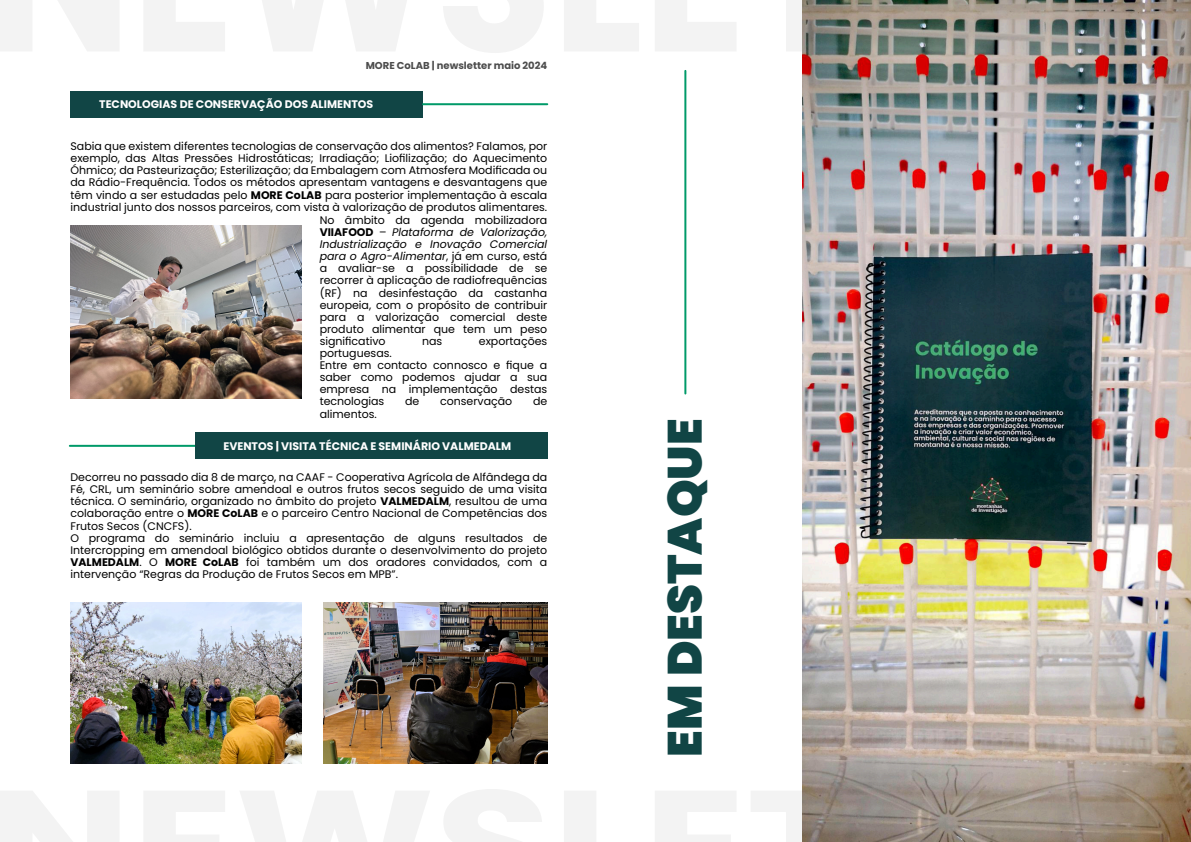
<style>
.page{position:relative;width:1191px;height:842px;background:#fff}
.page>*{position:absolute;margin:0;border:0;box-sizing:border-box;transform-origin:0 0}
.t1{font:900 48px "Poppins";color:#114545}
.t2{font:11px/12.1px "Poppins";color:#000;text-align:justify}
.t3{font:700 11px "Poppins";color:#fff}
.t4{font:700 10px "Poppins";color:#4d4d4d}
.s1{font-weight:700}
.s2{font-style:italic}
</style>
<div class="page">
<hr style="left:70px;top:445px;width:130px;height:2px;background:#009a69">
<div style="left:71px;top:91px;width:352px;height:26px;background:#114545"></div>
<hr style="left:423px;top:103px;width:124px;height:2px;background:#009a69">
<div style="left:195px;top:433px;width:352px;height:26px;background:#114545"></div>
<hr style="left:684px;top:71px;width:2px;height:323px;background:#009a69">
<img style="left:70px;top:225px;width:231px;height:173px">
<img style="left:70px;top:602px;width:231px;height:162px">
<img style="left:323px;top:602px;width:224px;height:162px">
<img style="left:802px;top:0;width:389px;height:842px">
<p class="t4" style="left:366px;top:59px;width:183px">MORE CoLAB | newsletter maio 2024</p>
<p class="t3" style="left:99px;top:97px;width:276px">TECNOLOGIAS DE CONSERVAÇÃO DOS ALIMENTOS</p>
<p class="t2" style="left:70px;top:140px;width:478px">Sabia que existem diferentes tecnologias de conservação dos alimentos? Falamos, por exemplo, das Altas Pressões Hidrostáticas; Irradiação; Liofilização; do Aquecimento Óhmico; da Pasteurização; Esterilização; da Embalagem com Atmosfera Modificada ou da Rádio-Frequência. Todos os métodos apresentam vantagens e desvantagens que têm vindo a ser estudadas pelo <span class="s1">MORE CoLAB</span> para posterior implementação à escala industrial junto dos nossos parceiros, com vista à valorização de produtos alimentares.</p>
<p class="t2" style="left:320px;top:214px;width:229px">No âmbito da agenda mobilizadora <span class="s1">VIIAFOOD</span> – <span class="s2">Plataforma de Valorização, Industrialização e Inovação Comercial para o Agro-Alimentar</span>, já em curso, está a avaliar-se a possibilidade de se recorrer à aplicação de radiofrequências (RF) na desinfestação da castanha europeia, com o propósito de contribuir para a valorização comercial deste produto alimentar que tem um peso significativo</p>
<p class="t2" style="left:422px;top:335px;width:22px">nas</p>
<p class="t2" style="left:479px;top:335px;width:70px">exportações</p>
<p class="t2" style="left:320px;top:347px;width:229px;text-align:left">portuguesas.<br>Entre em contacto connosco e fique a saber como podemos ajudar a sua empresa na implementação destas tecnologias</p>
<p class="t2" style="left:405px;top:396px;width:16px">de</p>
<p class="t2" style="left:440px;top:396px;width:74px">conservação</p>
<p class="t2" style="left:533px;top:396px;width:16px">de</p>
<p class="t2" style="left:320px;top:408px;width:59px">alimentos.</p>
<p class="t3" style="left:223px;top:438px;width:289px">EVENTOS | VISITA TÉCNICA E SEMINÁRIO VALMEDALM</p>
<p class="t2" style="left:70px;top:471px;width:478px;text-align:left">Decorreu no passado dia 8 de março, na CAAF - Cooperativa Agrícola de Alfândega da Fé, CRL, um seminário sobre amendoal e outros frutos secos seguido de uma visita técnica. O seminário, organizado no âmbito do projeto <span class="s1">VALMEDALM</span>, resultou de uma colaboração entre o <span class="s1">MORE CoLAB</span> e o parceiro Centro Nacional de Competências dos Frutos Secos (CNCFS).<br>O programa do seminário incluiu a apresentação de alguns resultados de Intercropping em amendoal biológico obtidos durante o desenvolvimento do projeto <span class="s1">VALMEDALM</span>. O <span class="s1">MORE CoLAB</span> foi também um dos oradores convidados, com a intervenção “Regras da Produção de Frutos Secos em MPB”.</p>
<h1 class="t1" style="left:651px;top:757px;width:340px;rotate:-90deg">EM DESTAQUE</h1>
</div>
